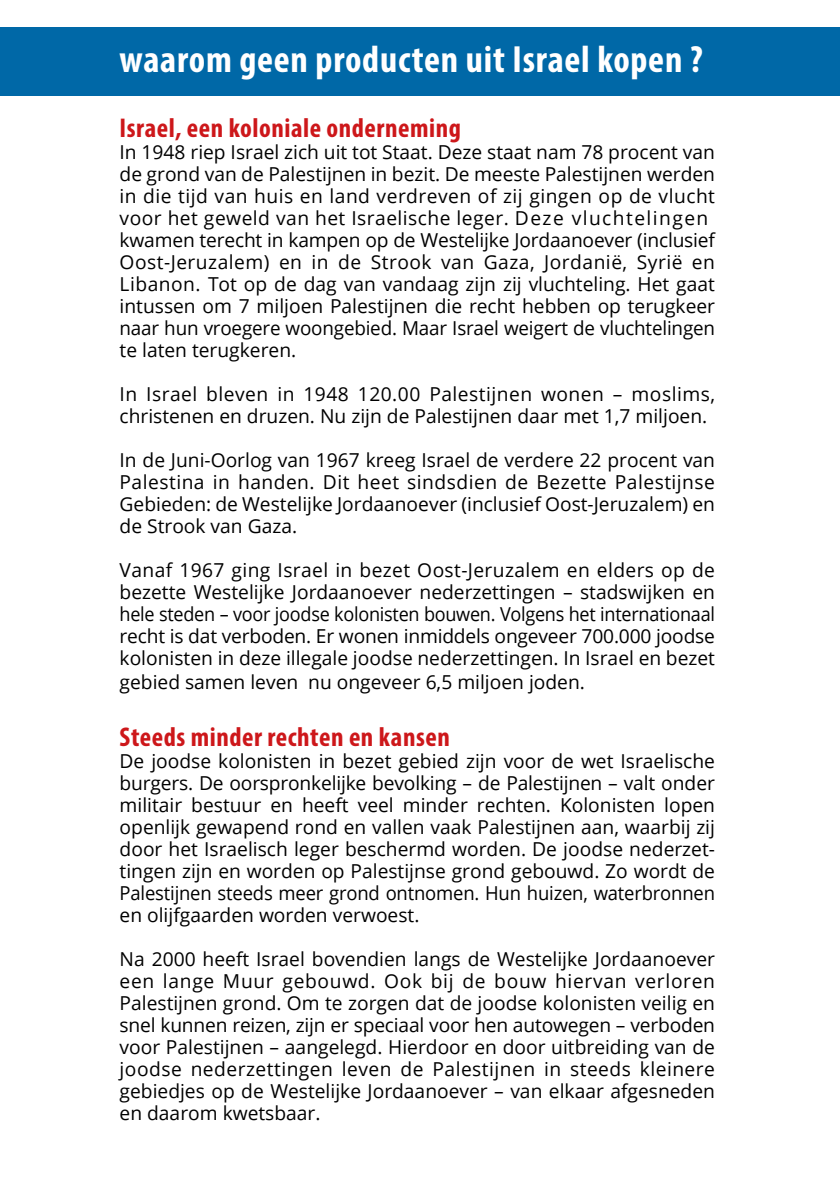
<style>
.page{position:relative;width:840px;height:1191px;background:#fff}
.page>*{position:absolute;margin:0;border:0;box-sizing:border-box;transform-origin:0 0}
.t1{font:700 condensed 38px "Myriad Pro";letter-spacing:.02em;color:#fff}
.t2{font:700 condensed 27.2px "Myriad Pro";letter-spacing:.02em;color:#cd171a}
.t3{font:19.2px/22px "Open Sans";color:#000;text-align:justify}
</style>
<div class="page">
<div style="left:0;top:27px;width:839px;height:68px;background:#0068a7"></div>
<h1 class="t1" style="left:119px;top:36px;width:584px">waarom geen producten uit Israel kopen ?</h1>
<h2 class="t2" style="left:119px;top:111px;width:343px">Israel, een koloniale onderneming</h2>
<p class="t3" style="left:119px;top:140px;width:596px;text-align:left">In 1948 riep Israel zich uit tot Staat. Deze staat nam 78 procent van de grond van de Palestijnen in bezit. De meeste Palestijnen werden in die tijd van huis en land verdreven of zij gingen op de vlucht voor het geweld van het Israelische leger. Deze vluchtelingen kwamen terecht in kampen op de Westelijke Jordaanoever (inclusief Oost-Jeruzalem) en in de Strook van Gaza, Jordanië, Syrië en Libanon. Tot op de dag van vandaag zijn zij vluchteling. Het gaat intussen om 7 miljoen Palestijnen die recht hebben op terugkeer naar hun vroegere woongebied. Maar Israel weigert de vluchtelingen te laten terugkeren.</p>
<p class="t3" style="left:119px;top:382px;width:596px">In Israel bleven in 1948 120.00 Palestijnen wonen – moslims, christenen en druzen. Nu zijn de Palestijnen daar met 1,7 miljoen.</p>
<p class="t3" style="left:119px;top:448px;width:596px">In de Juni-Oorlog van 1967 kreeg Israel de verdere 22 procent van Palestina in handen. Dit heet sindsdien de Bezette Palestijnse Gebieden: de Westelijke Jordaanoever (inclusief Oost-Jeruzalem) en de Strook van Gaza.</p>
<p class="t3" style="left:119px;top:558px;width:596px">Vanaf 1967 ging Israel in bezet Oost-Jeruzalem en elders op de bezette Westelijke Jordaanoever nederzettingen – stadswijken en hele steden – voor joodse kolonisten bouwen. Volgens het internationaal recht is dat verboden. Er wonen inmiddels ongeveer 700.000 joodse kolonisten in deze illegale joodse nederzettingen. In Israel en bezet</p>
<p class="t3" style="left:119px;top:670px;width:466px">gebied samen leven nu ongeveer 6,5 miljoen joden.</p>
<h2 class="t2" style="left:119px;top:719px;width:331px">Steeds minder rechten en kansen</h2>
<p class="t3" style="left:119px;top:749px;width:596px">De joodse kolonisten in bezet gebied zijn voor de wet Israelische burgers. De oorspronkelijke bevolking – de Palestijnen – valt onder militair bestuur en heeft veel minder rechten. Kolonisten lopen openlijk gewapend rond en vallen vaak Palestijnen aan, waarbij zij door het Israelisch leger beschermd worden. De joodse nederzet&shy;tingen zijn en worden op Palestijnse grond gebouwd. Zo wordt de Palestijnen steeds meer grond ontnomen. Hun huizen, waterbronnen en olijfgaarden worden verwoest.</p>
<p class="t3" style="left:119px;top:947px;width:596px">Na 2000 heeft Israel bovendien langs de Westelijke Jordaanoever een lange Muur gebouwd. Ook bij de bouw hiervan verloren Palestijnen grond. Om te zorgen dat de joodse kolonisten veilig en snel kunnen reizen, zijn er speciaal voor hen autowegen – verboden voor Palestijnen – aangelegd. Hierdoor en door uitbreiding van de joodse nederzettingen leven de Palestijnen in steeds kleinere gebiedjes op de Westelijke Jordaanoever – van elkaar afgesneden en daarom kwetsbaar.</p>
</div>
